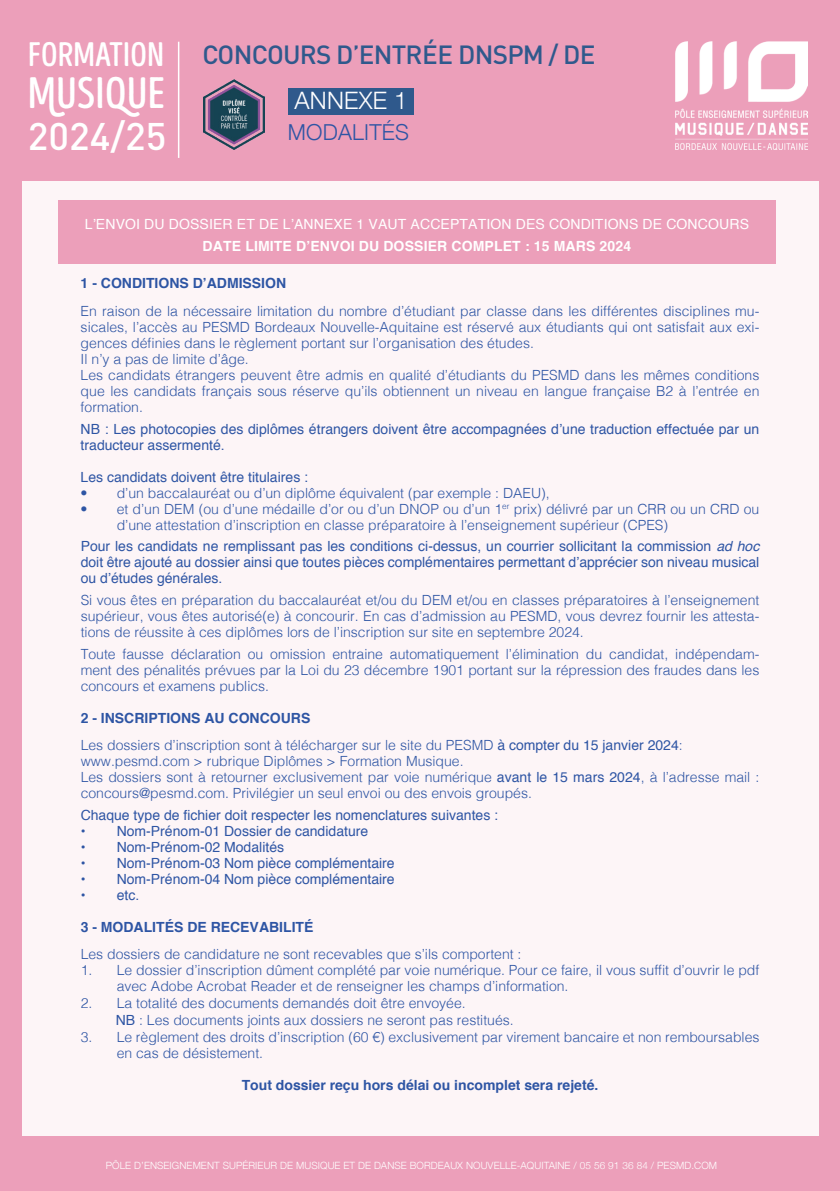
<style>
.page{position:relative;width:840px;height:1191px;background:#fff}
.page>*{position:absolute;margin:0;border:0;box-sizing:border-box;transform-origin:0 0}
.t1{font:44px "Intro Head BUC Trial Base";letter-spacing:-.005em;color:#fff}
.t2{font:500 38px "DIN Pro";color:#fff}
.t3{font:34px "Intro Head BUC Trial Base";color:#fff}
.t4{font:500 26px "DIN Pro";letter-spacing:-.03em;color:#2f598c}
.t5{font:300 24px "Helvetica Neue";letter-spacing:.01em;color:#fff}
.t6{font:300 22px "Helvetica Neue";letter-spacing:.01em;color:#2e55a4}
.t7{font:300 14px/16px "Helvetica";color:#2e55a4}
.t8{font:14px/16px "Helvetica";color:#2e55a4}
.t9{font:700 14px "Helvetica";color:#2e55a4}
.t10{font:14px "Helvetica";letter-spacing:.01em;color:#fff}
.t11{font:700 14px "Helvetica";letter-spacing:.01em;color:#fff}
.t12{font:300 10px "Helvetica Neue";letter-spacing:.01em;color:#fff}
.s1{font-style:italic}
.s2{font-weight:700}
.s3{font-weight:400}
.s4{font-family:"Helvetica Neue"}
</style>
<div class="page">
<hr style="left:839px;top:0;width:1px;height:1191px;background:#ec9fba">
<div style="left:0;top:0;width:839px;height:1191px;background:#ec9fba"></div>
<img style="left:675px;top:42px;width:132px;height:107px">
<div style="left:23px;top:181px;width:795px;height:954px;background:#fdf5f7"></div>
<div style="left:288px;top:88px;width:125px;height:26px;background:#2f598c"></div>
<img style="left:203px;top:79px;width:61px;height:70px">
<hr style="left:178px;top:42px;width:1px;height:116px;background:#fff">
<div style="left:58px;top:200px;width:717px;height:64px;background:#ec9fba"></div>
<h3 class="t3" style="left:28px;top:35px;width:138px">formation</h3>
<h1 class="t1" style="left:28px;top:68px;width:139px">MuSIQue</h1>
<h3 class="t4" style="left:202px;top:34px;width:394px">CONCOURS D’ENTRÉE DNSPM / DE</h3>
<h3 class="t5" style="left:294px;top:81px;width:114px">ANNEXE 1</h3>
<h2 class="t2" style="left:28px;top:105px;width:140px">2024/25</h2>
<h3 class="t6" style="left:288px;top:114px;width:122px">MODALITÉS</h3>
<p class="t10" style="left:85px;top:215px;width:665px">L’ENVOI DU DOSSIER ET DE L’ANNEXE 1 VAUT ACCEPTATION DES CONDITIONS DE CONCOURS</p>
<p class="t11" style="left:202px;top:237px;width:430px">DATE LIMITE D’ENVOI DU DOSSIER COMPLET : 15 MARS 2024</p>
<p class="t9" style="left:81px;top:275px;width:207px">1 - CONDITIONS D’ADMISSION</p>
<p class="t7" style="left:81px;top:302px;width:680px">En raison de la nécessaire limitation du nombre d’étudiant par classe dans les différentes disciplines mu&shy;sicales, l’accès au PESMD Bordeaux Nouvelle-Aquitaine est réservé aux étudiants qui ont satisfait aux exi&shy;gences définies dans le règlement portant sur l’organisation des études.<br>Il n’y a pas de limite d’âge.<br>Les candidats étrangers peuvent être admis en qualité d’étudiants du PESMD dans les mêmes conditions que les candidats français sous réserve qu’ils obtiennent un niveau en langue française B2 à l’entrée en formation.</p>
<p class="t8" style="left:81px;top:420px;width:679px">NB : Les photocopies des diplômes étrangers doivent être accompagnées d’une traduction effectuée par un traducteur assermenté.</p>
<p class="t8" style="left:81px;top:468px;width:229px">Les candidats doivent être titulaires :</p>
<p class="t7" style="left:81px;top:483px;width:470px">• d’un baccalauréat ou d’un diplôme équivalent (par exemple : DAEU),</p>
<p class="t7" style="left:117px;top:499px;width:643px;text-indent:-36px">• et d’un DEM (ou d’une médaille d’or ou d’un DNOP ou d’un 1<sup>er</sup> prix) délivré par un CRR ou un CRD ou d’une attestation d’inscription en classe préparatoire à l’enseignement supérieur (CPES)</p>
<p class="t8" style="left:81px;top:538px;width:680px;text-align:justify">Pour les candidats ne remplissant pas les conditions ci-dessus, un courrier sollicitant la commission <span class="s1">ad hoc </span>doit être ajouté au dossier ainsi que toutes pièces complémentaires permettant d’apprécier son niveau musical ou d’études générales.</p>
<p class="t7" style="left:81px;top:591px;width:680px;text-align:justify">Si vous êtes en préparation du baccalauréat et/ou du DEM et/ou en classes préparatoires à l’enseignement supérieur, vous êtes autorisé(e) à concourir. En cas d’admission au PESMD, vous devrez fournir les attesta&shy;tions de réussite à ces diplômes lors de l’inscription sur site en septembre 2024.</p>
<p class="t7" style="left:81px;top:644px;width:679px;text-align:justify">Toute fausse déclaration ou omission entraine automatiquement l’élimination du candidat, indépendam&shy;ment des pénalités prévues par la Loi du 23 décembre 1901 portant sur la répression des fraudes dans les concours et examens publics.</p>
<p class="t7" style="left:81px;top:703px;width:603px;line-height:27.4px"><span class="s2">2 - INSCRIPTIONS AU CONCOURS<br></span>Les dossiers d’inscription sont à télécharger sur le site du PESMD <span class="s3">à compter du 15 janvier 2024</span>:</p>
<p class="t7" style="left:81px;top:752px;width:679px">www.pesmd.com &gt; rubrique Diplômes &gt; Formation Musique.<br>Les dossiers sont à retourner exclusivement par voie numérique <span class="s3">avant le 15 mars 2024</span>, à l’adresse mail : concours@pesmd.com. Privilégier un seul envoi ou des envois groupés.</p>
<p class="t8" style="left:81px;top:806px;width:419px">Chaque type de fichier doit respecter les nomenclatures suivantes :</p>
<p class="t8" style="left:81px;top:822px;width:289px">• Nom-Prénom-01 Dossier de candidature</p>
<p class="t8" style="left:81px;top:838px;width:205px">• Nom-Prénom-02 Modalités</p>
<p class="t8" style="left:81px;top:854px;width:315px">• Nom-Prénom-03 Nom pièce complémentaire</p>
<p class="t8" style="left:81px;top:870px;width:315px">• Nom-Prénom-04 Nom pièce complémentaire</p>
<p class="t8" style="left:81px;top:886px;width:60px">• etc.</p>
<p class="t9" style="left:81px;top:918px;width:234px">3 - MODALITÉS DE RECEVABILITÉ</p>
<p class="t7" style="left:81px;top:945px;width:442px">Les dossiers de candidature ne sont recevables que s’ils comportent :</p>
<p class="t7" style="left:117px;top:961px;width:643px;text-indent:-36px">1. Le dossier d’inscription dûment complété par voie numérique. Pour ce faire, il vous suffit d’ouvrir le pdf avec Adobe Acrobat Reader et de renseigner les champs d’information.</p>
<p class="t7" style="left:116px;top:993px;width:399px;line-height:16.8px;text-indent:-35px">2. La totalité des documents demandés doit être envoyée.<br><span class="s3">NB</span> : Les documents joints aux dossiers ne seront pas restitués.</p>
<p class="t7" style="left:117px;top:1027px;width:644px;line-height:16.8px;text-indent:-36px">3. Le règlement des droits d’inscription (60 <span class="s4">€</span>) exclusivement par virement bancaire et non remboursables en cas de désistement.</p>
<p class="t9" style="left:241px;top:1076px;width:358px">Tout dossier reçu hors délai ou incomplet sera rejeté.</p>
<p class="t12" style="left:106px;top:1156px;width:612px">PÔLE D’ENSEIGNEMENT SUPÉRIEUR DE MUSIQUE ET DE DANSE BORDEAUX NOUVELLE-AQUITAINE / 05 56 91 36 84 / PESMD.COM</p>
</div>
